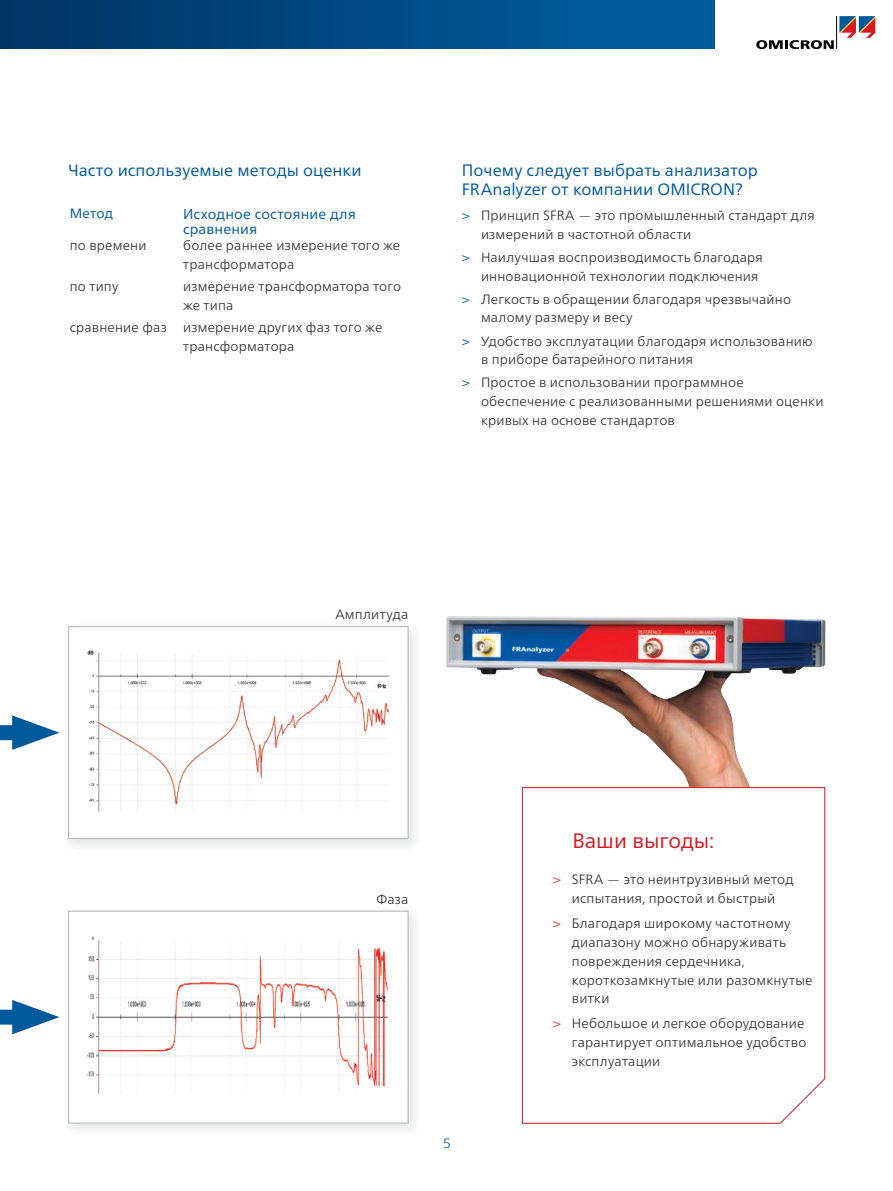
<style>
.page{position:relative;width:893px;height:1191px;background:#fff}
.page>*{position:absolute;margin:0;border:0;box-sizing:border-box;transform-origin:0 0}
.t1{font:21px "Frutiger Neue LTW1 G";color:#d61820}
.t2{font:16.5px/18.8px "Frutiger Neue LTW1 G";letter-spacing:.005em;color:#00599a}
.t3{font:14.25px/15px "Frutiger Neue LTW1 G";letter-spacing:.015em;color:#00599a}
.t4{font:300 13.5px/18.8px "Frutiger Neue LTW1 G";letter-spacing:.015em;color:#282829}
.t5{font:13.5px "Frutiger Neue LTW1 G";letter-spacing:.015em;color:#00599a}
.t6{font:300 13.5px "Frutiger Neue LTW1 G";color:#00599a}
.t7{font:4.2px "Myriad Pro";color:#000;scale:.54 1}
.s1{font-size:14.25px;color:#005e9d}
.s2{font-size:14.25px;color:#d82c25}
</style>
<div class="page">
<div style="left:0;top:0;width:714px;height:49px;background:linear-gradient(to right,#003463,#005ea0)"></div>
<svg style="left:756px;top:16px;width:119px;height:33px"></svg>
<svg style="left:0;top:715px;width:60px;height:319px"></svg>
<img style="left:446px;top:616px;width:379px;height:171px">
<img style="left:68px;top:910px;width:347px;height:220px">
<div style="left:69px;top:911px;width:339px;height:212px;background:#fff"></div>
<img style="left:86px;top:936px;width:303px;height:158px">
<div style="left:68px;top:910px;width:340px;height:213px;border:1px solid #b1b3b5"></div>
<img style="left:68px;top:626px;width:347px;height:220px">
<div style="left:69px;top:626px;width:339px;height:212px;background:#fff"></div>
<img style="left:87px;top:650px;width:303px;height:162px">
<div style="left:68px;top:626px;width:340px;height:213px;border:1px solid #b1b3b5"></div>
<svg style="left:522px;top:787px;width:303px;height:336px"></svg>
<p class="t2" style="left:68px;top:161px;width:295px">Часто используемые методы оценки</p>
<p class="t5" style="left:70px;top:206px;width:45px">Метод</p>
<p class="t3" style="left:183px;top:206px;width:174px">Исходное состояние для сравнения</p>
<p class="t4" style="left:70px;top:236px;width:78px">по времени</p>
<p class="t4" style="left:183px;top:236px;width:219px">более раннее измерение того же трансформатора</p>
<p class="t4" style="left:70px;top:277px;width:50px">по типу</p>
<p class="t4" style="left:183px;top:277px;width:220px">измерение трансформатора того же типа</p>
<p class="t4" style="left:183px;top:318px;width:201px;text-indent:-113px">сравнение фаз измерение других фаз того же трансформатора</p>
<p class="t2" style="left:462px;top:161px;width:298px">Почему следует выбрать анализатор<br>FRAnalyzer от компании OMICRON?</p>
<p class="t4" style="left:481px;top:206px;width:335px;text-indent:-19px"><span class="s1">&gt;</span> Принцип SFRA — это промышленный стандарт для измерений в частотной области</p>
<p class="t4" style="left:481px;top:248px;width:283px;text-indent:-19px"><span class="s1">&gt;</span> Наилучшая воспроизводимость благодаря инновационной технологии подключения</p>
<p class="t4" style="left:481px;top:289px;width:311px;text-indent:-19px"><span class="s1">&gt;</span> Легкость в обращении благодаря чрезвычайно малому размеру и весу</p>
<p class="t4" style="left:481px;top:331px;width:333px;text-indent:-19px"><span class="s1">&gt;</span> Удобство эксплуатации благодаря использованию в приборе батарейного питания</p>
<p class="t4" style="left:481px;top:373px;width:344px;text-indent:-19px"><span class="s1">&gt;</span> Простое в использовании программное обеспечение с реализованными решениями оценки кривых на основе стандартов</p>
<p class="t4" style="left:335px;top:605px;width:75px">Амплитуда</p>
<p class="t7" style="left:184px;top:1002px;width:2px">,</p>
<p class="t7" style="left:239px;top:1002px;width:2px">,</p>
<p class="t7" style="left:293px;top:1002px;width:2px">,</p>
<p class="t4" style="left:376px;top:889px;width:34px">Фаза</p>
<p class="t6" style="left:443px;top:1135px;width:9px">5</p>
<h1 class="t1" style="left:572px;top:828px;width:144px">Ваши выгоды:</h1>
<p class="t4" style="left:553px;top:870px;width:242px;text-align:center"><span class="s2">&gt;</span> SFRA — это неинтрузивный метод испытания, простой и быстрый</p>
<p class="t4" style="left:572px;top:914px;width:242px;text-indent:-19px"><span class="s2">&gt;</span> Благодаря широкому частотному диапазону можно обнаруживать повреждения сердечника, короткозамкнутые или разомкнутые витки</p>
<p class="t4" style="left:572px;top:1014px;width:236px;text-indent:-19px"><span class="s2">&gt;</span> Небольшое и легкое оборудование гарантирует оптимальное удобство эксплуатации</p>
</div>
